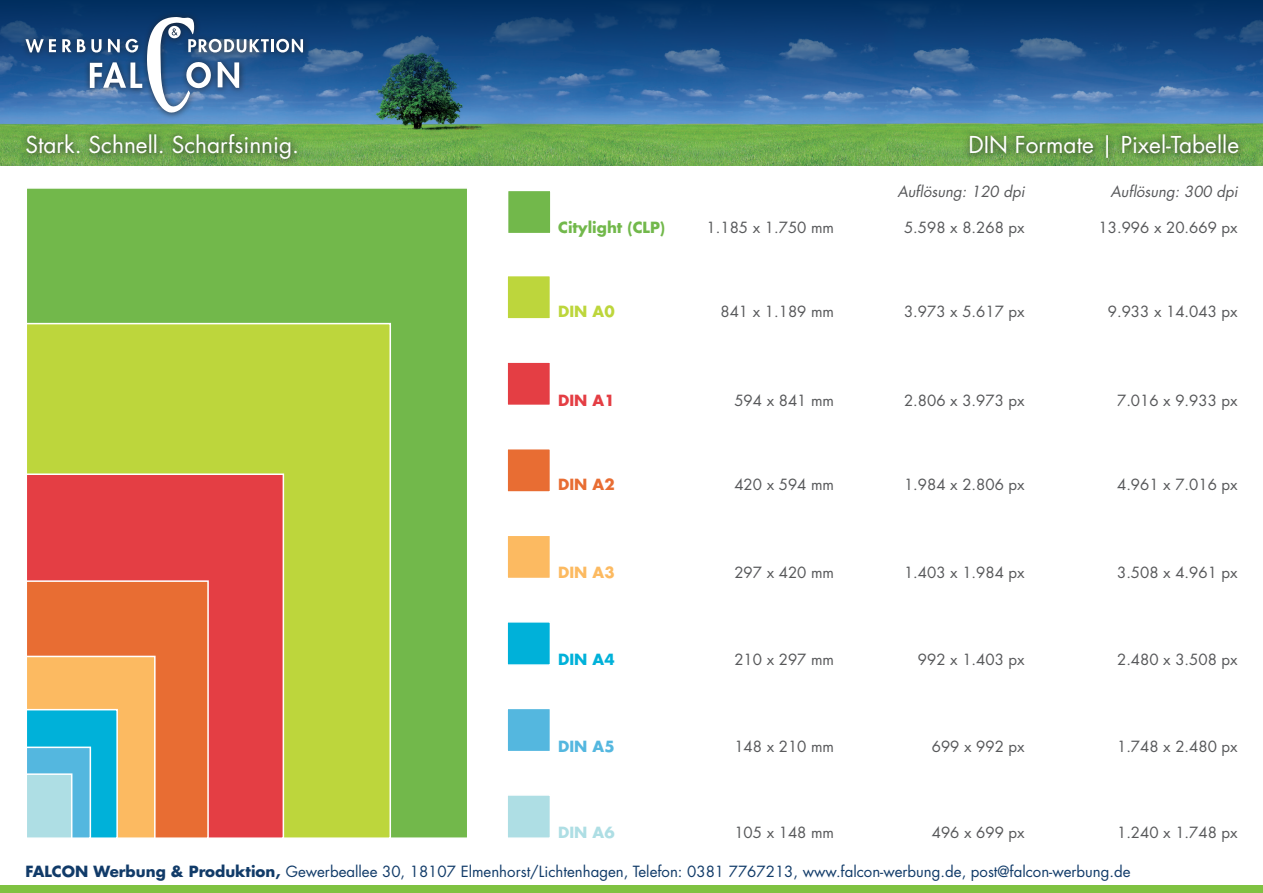
<style>
.page{position:relative;width:1263px;height:893px;background:#fff}
.page>*{position:absolute;margin:0;border:0;box-sizing:border-box;transform-origin:0 0}
.t1{font:22.65px "Futura Std";color:#fff}
.t2{font:15px "Futura Std";color:#57585a}
.t3{font:15px "Futura Std";color:#113b69}
.t4{font:italic 15px "Futura Std";color:#57585a}
.t5{font:700 15px "Futura Std";color:#72b84b}
.t6{font:700 15px "Futura Std";color:#bdd63c}
.t7{font:700 15px "Futura Std";color:#e43e44}
.t8{font:700 15px "Futura Std";color:#e86d33}
.t9{font:700 15px "Futura Std";color:#fcba61}
.t10{font:700 15px "Futura Std";color:#00b1d9}
.t11{font:700 15px "Futura Std";color:#54b7df}
.t12{font:700 15px "Futura Std";color:#aedee4}
.s1{font-weight:700}
</style>
<div class="page">
<img style="left:0;top:0;width:1263px;height:166px">
<div style="left:20px;top:11px;width:290px;height:109px;background:#231f20;opacity:.75"></div>
<svg style="left:26px;top:39px;width:30px;height:13px"></svg>
<svg style="left:62px;top:17px;width:241px;height:96px;background:#4c74a1"></svg>
<svg style="left:20px;top:127px;width:285px;height:39px;background:#699e49"></svg>
<svg style="left:963px;top:128px;width:284px;height:38px;background:#689d49"></svg>
<div style="left:0;top:886px;width:1263px;height:7px;background:#7fc241"></div>
<div style="left:26px;top:187px;width:442px;height:652px;background:#72b84b;border:2px solid #fff"></div>
<div style="left:26px;top:323px;width:365px;height:516px;background:#bdd63c;border:2px solid #fff"></div>
<div style="left:26px;top:473px;width:258px;height:366px;background:#e43e44;border:2px solid #fff"></div>
<div style="left:26px;top:580px;width:183px;height:259px;background:#e86d33;border:2px solid #fff"></div>
<div style="left:26px;top:656px;width:130px;height:183px;background:#fcba61;border:2px solid #fff"></div>
<div style="left:26px;top:709px;width:92px;height:130px;background:#00b1d9;border:2px solid #fff"></div>
<div style="left:26px;top:747px;width:65px;height:92px;background:#54b7df;border:2px solid #fff"></div>
<div style="left:26px;top:773px;width:46px;height:66px;background:#aedee4;border:2px solid #fff"></div>
<div style="left:506px;top:794px;width:45px;height:45px;background:#aedee4;border:2px solid #fff"></div>
<div style="left:506px;top:708px;width:45px;height:44px;background:#54b7df;border:2px solid #fff"></div>
<div style="left:506px;top:621px;width:45px;height:45px;background:#00b1d9;border:2px solid #fff"></div>
<div style="left:506px;top:534px;width:45px;height:45px;background:#fcba61;border:2px solid #fff"></div>
<div style="left:506px;top:448px;width:45px;height:45px;background:#e86d33;border:2px solid #fff"></div>
<div style="left:506px;top:361px;width:45px;height:45px;background:#e43e44;border:2px solid #fff"></div>
<div style="left:506px;top:275px;width:45px;height:45px;background:#bdd63c;border:2px solid #fff"></div>
<div style="left:507px;top:190px;width:45px;height:44px;background:#72b84b;border:2px solid #fff"></div>
<h1 class="t1" style="left:26px;top:130px;width:275px">Stark. Schnell. Scharfsinnig.</h1>
<h1 class="t1" style="left:968px;top:130px;width:272px">DIN Formate | Pixel-Tabelle</h1>
<p class="t4" style="left:897px;top:182px;width:129px">Auflösung: 120 dpi</p>
<p class="t4" style="left:1110px;top:182px;width:129px">Auflösung: 300 dpi</p>
<p class="t5" style="left:558px;top:218px;width:109px">Citylight (CLP)</p>
<p class="t2" style="left:707px;top:218px;width:129px">1.185 x 1.750 mm</p>
<p class="t2" style="left:904px;top:218px;width:122px">5.598 x 8.268 px</p>
<p class="t2" style="left:1098px;top:218px;width:141px">13.996 x 20.669 px</p>
<p class="t6" style="left:558px;top:302px;width:58px">DIN A0</p>
<p class="t2" style="left:720px;top:302px;width:115px">841 x 1.189 mm</p>
<p class="t2" style="left:904px;top:302px;width:122px">3.973 x 5.617 px</p>
<p class="t2" style="left:1108px;top:302px;width:131px">9.933 x 14.043 px</p>
<p class="t7" style="left:558px;top:390px;width:58px">DIN A1</p>
<p class="t2" style="left:734px;top:391px;width:101px">594 x 841 mm</p>
<p class="t2" style="left:904px;top:391px;width:122px">2.806 x 3.973 px</p>
<p class="t2" style="left:1117px;top:391px;width:122px">7.016 x 9.933 px</p>
<p class="t8" style="left:558px;top:474px;width:58px">DIN A2</p>
<p class="t2" style="left:734px;top:475px;width:101px">420 x 594 mm</p>
<p class="t2" style="left:904px;top:475px;width:122px">1.984 x 2.806 px</p>
<p class="t2" style="left:1117px;top:475px;width:122px">4.961 x 7.016 px</p>
<p class="t9" style="left:558px;top:563px;width:58px">DIN A3</p>
<p class="t2" style="left:734px;top:563px;width:101px">297 x 420 mm</p>
<p class="t2" style="left:904px;top:563px;width:122px">1.403 x 1.984 px</p>
<p class="t2" style="left:1117px;top:563px;width:122px">3.508 x 4.961 px</p>
<p class="t10" style="left:558px;top:650px;width:58px">DIN A4</p>
<p class="t2" style="left:734px;top:650px;width:101px">210 x 297 mm</p>
<p class="t2" style="left:918px;top:650px;width:108px">992 x 1.403 px</p>
<p class="t2" style="left:1117px;top:650px;width:122px">2.480 x 3.508 px</p>
<p class="t11" style="left:558px;top:737px;width:58px">DIN A5</p>
<p class="t2" style="left:734px;top:737px;width:101px">148 x 210 mm</p>
<p class="t2" style="left:932px;top:737px;width:94px">699 x 992 px</p>
<p class="t2" style="left:1117px;top:737px;width:122px">1.748 x 2.480 px</p>
<p class="t12" style="left:558px;top:822px;width:58px">DIN A6</p>
<p class="t2" style="left:734px;top:823px;width:101px">105 x 148 mm</p>
<p class="t2" style="left:932px;top:823px;width:94px">496 x 699 px</p>
<p class="t2" style="left:1117px;top:823px;width:122px">1.240 x 1.748 px</p>
<p class="t3" style="left:26px;top:862px;width:1106px"><span class="s1">FALCON Werbung &amp; Produktion,</span> Gewerbeallee 30, 18107 Elmenhorst/Lichtenhagen, Telefon: 0381 7767213, www.falcon-werbung.de, post@falcon-werbung.de</p>
</div>
